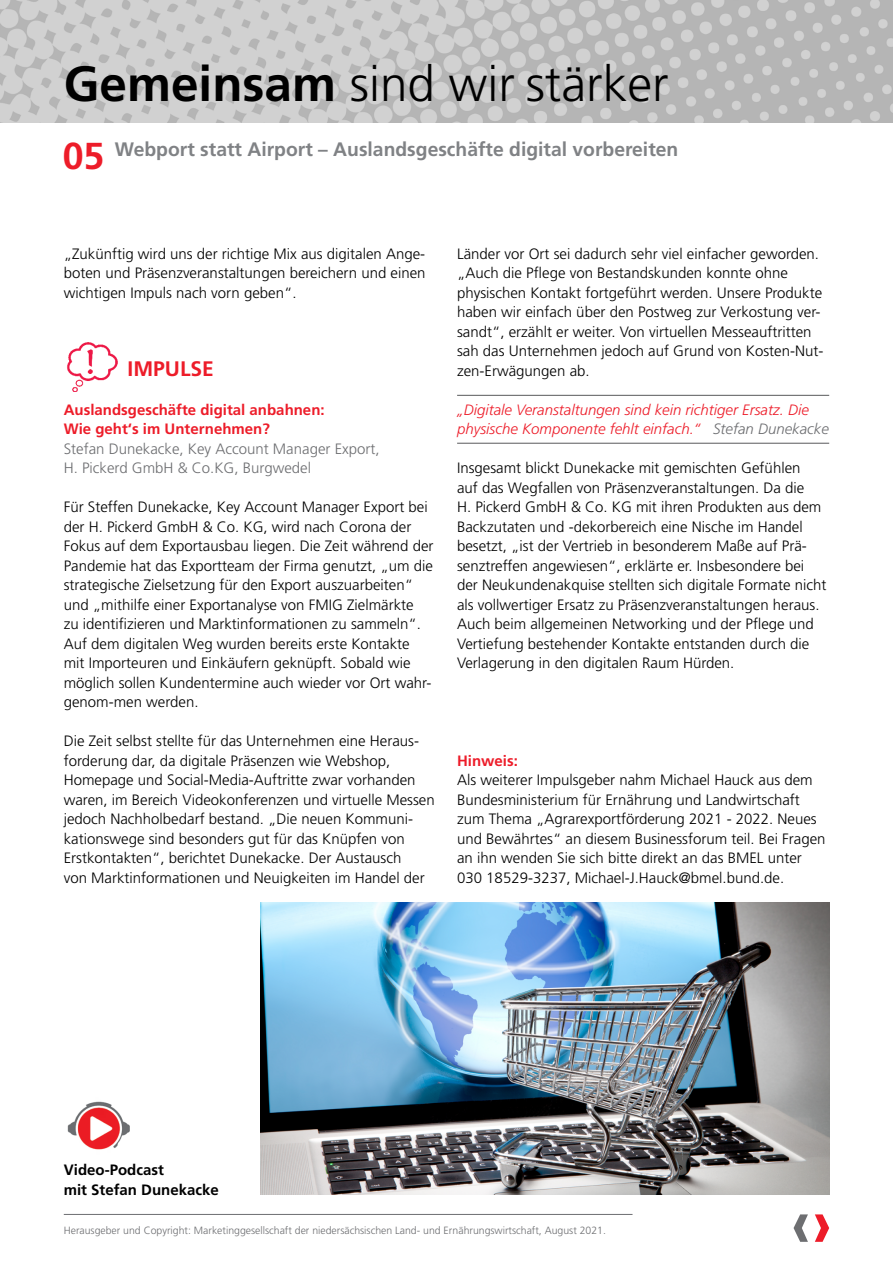
<style>
.page{position:relative;width:893px;height:1263px;background:#fff}
.page>*{position:absolute;margin:0;border:0;box-sizing:border-box;transform-origin:0 0}
.t1{font:300 49.5px "Frutiger";color:#000}
.t2{font:700 37.5px "Frutiger";color:#ed1c29}
.t3{font:700 21px "Frutiger";color:#ed1c29}
.t4{font:700 19.5px "Frutiger";color:#808285}
.t5{font:300 15px/19.5px "Frutiger";color:#000}
.t6{font:italic 300 15px/19.5px "Frutiger";color:#ed1c29}
.t7{font:300 15px/19.5px "Frutiger";color:#6d6e71}
.t8{font:700 15px/19.5px "Frutiger";color:#ed1c29}
.t9{font:700 15px/19.5px "Frutiger";color:#000}
.t10{font:300 10.5px "Frutiger";color:#6d6e71}
.s1{font-weight:700}
.s2{color:#6d6e71}
</style>
<div class="page">
<img style="left:0;top:0;width:893px;height:122px">
<svg style="left:815px;top:1214px;width:14px;height:28px"></svg>
<svg style="left:794px;top:1214px;width:14px;height:28px"></svg>
<img style="left:67px;top:343px;width:51px;height:49px">
<hr style="left:64px;top:1214px;width:568px;height:1px;background:#6d6e71">
<img style="left:67px;top:1101px;width:63px;height:49px">
<hr style="left:457px;top:395px;width:372px;height:1px;background:#58595b">
<hr style="left:457px;top:443px;width:372px;height:1px;background:#58595b">
<img style="left:260px;top:902px;width:569px;height:293px">
<h1 class="t1" style="left:64px;top:56px;width:606px"><span class="s1">Gemeinsam</span> sind wir stärker</h1>
<h3 class="t4" style="left:115px;top:137px;width:565px">Webport statt Airport – Auslandsgeschäfte digital vorbereiten</h3>
<h2 class="t2" style="left:63px;top:133px;width:43px">05</h2>
<p class="t5" style="left:64px;top:244px;width:363px;text-align:justify">„Zukünftig wird uns der richtige Mix aus digitalen Ange&shy;boten und Präsenzveranstaltungen bereichern und einen wichtigen Impuls nach vorn geben“.</p>
<h3 class="t3" style="left:128px;top:356px;width:88px">Impulse</h3>
<p class="t8" style="left:64px;top:400px;width:262px">Auslandsgeschäfte digital anbahnen:<br>Wie geht‘s im Unternehmen?</p>
<p class="t7" style="left:64px;top:439px;width:317px">Stefan Dunekacke, Key Account Manager Export,<br>H. Pickerd GmbH &amp; Co.KG, Burgwedel</p>
<p class="t5" style="left:64px;top:497px;width:371px">Für Steffen Dunekacke, Key Account Manager Export bei der H. Pickerd GmbH &amp; Co. KG, wird nach Corona der Fokus auf dem Exportausbau liegen. Die Zeit während der Pandemie hat das Exportteam der Firma genutzt, „um die strategische Zielsetzung für den Export auszuarbeiten“ und „mithilfe einer Exportanalyse von FMIG Zielmärkte<br>zu identifizieren und Marktinformationen zu sammeln“.<br>Auf dem digitalen Weg wurden bereits erste Kontakte mit Importeuren und Einkäufern geknüpft. Sobald wie möglich sollen Kundentermine auch wieder vor Ort wahr&shy;genom-men werden.</p>
<p class="t5" style="left:64px;top:731px;width:372px">Die Zeit selbst stellte für das Unternehmen eine Heraus&shy;forderung dar, da digitale Präsenzen wie Webshop, Homepage und Social-Media-Auftritte zwar vorhanden waren, im Bereich Videokonferenzen und virtuelle Messen jedoch Nachholbedarf bestand. „Die neuen Kommuni&shy;kationswege sind besonders gut für das Knüpfen von Erstkontakten“, berichtet Dunekacke. Der Austausch<br>von Marktinformationen und Neuigkeiten im Handel der</p>
<p class="t5" style="left:457px;top:244px;width:368px">Länder vor Ort sei dadurch sehr viel einfacher geworden. „Auch die Pflege von Bestandskunden konnte ohne physischen Kontakt fortgeführt werden. Unsere Produkte haben wir einfach über den Postweg zur Verkostung ver&shy;sandt“, erzählt er weiter. Von virtuellen Messeauftritten sah das Unternehmen jedoch auf Grund von Kosten-Nut&shy;zen-Erwägungen ab.</p>
<p class="t6" style="left:457px;top:400px;width:373px">„Digitale Veranstaltungen sind kein richtiger Ersatz. Die physische Komponente fehlt einfach.“ <span class="s2">Stefan Dunekacke</span></p>
<p class="t5" style="left:457px;top:458px;width:371px">Insgesamt blickt Dunekacke mit gemischten Gefühlen<br>auf das Wegfallen von Präsenzveranstaltungen. Da die<br>H. Pickerd GmbH &amp; Co. KG mit ihren Produkten aus dem Backzutaten und -dekorbereich eine Nische im Handel besetzt, „ist der Vertrieb in besonderem Maße auf Prä&shy;senztreffen angewiesen“, erklärte er. Insbesondere bei der Neukundenakquise stellten sich digitale Formate nicht als vollwertiger Ersatz zu Präsenzveranstaltungen heraus.<br>Auch beim allgemeinen Networking und der Pflege und Vertiefung bestehender Kontakte entstanden durch die Verlagerung in den digitalen Raum Hürden.</p>
<p class="t8" style="left:457px;top:751px;width:62px">Hinweis:</p>
<p class="t5" style="left:457px;top:770px;width:370px">Als weiterer Impulsgeber nahm Michael Hauck aus dem Bundesministerium für Ernährung und Landwirtschaft zum Thema „Agrarexportförderung 2021 - 2022. Neues und Bewährtes“ an diesem Businessforum teil. Bei Fragen an ihn wenden Sie sich bitte direkt an das BMEL unter 030 18529-3237, Michael-J.Hauck@bmel.bund.de.</p>
<p class="t9" style="left:64px;top:1160px;width:157px">Video-Podcast<br>mit Stefan Dunekacke</p>
<p class="t10" style="left:64px;top:1224px;width:544px">Herausgeber und Copyright: Marketinggesellschaft der niedersächsischen Land- und Ernährungswirtschaft, August 2021.</p>
</div>
